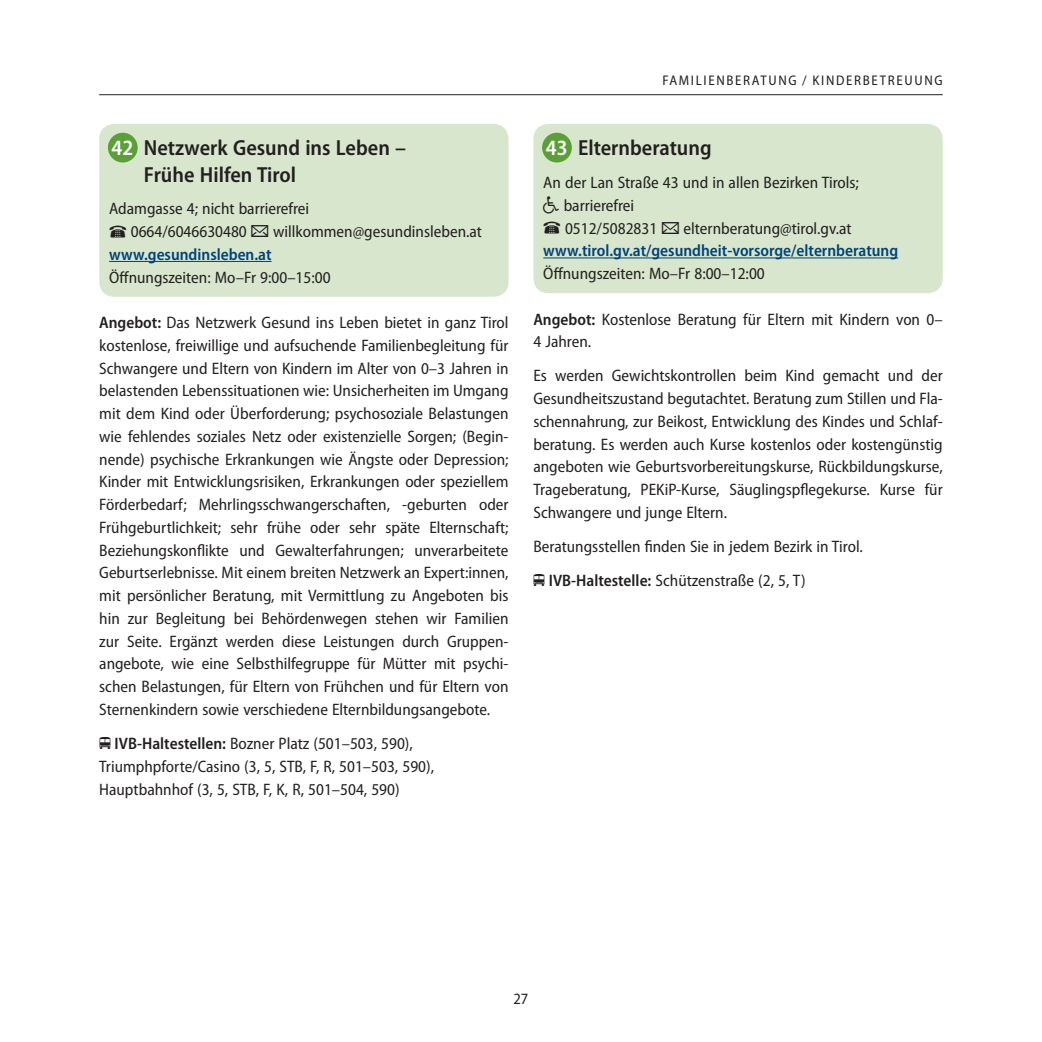
<style>
.page{position:relative;width:1042px;height:1042px;background:#fff}
.page>*{position:absolute;margin:0;border:0;box-sizing:border-box;transform-origin:0 0}
.t1{font:600 semi-condensed 21.88px/26.2px "Myriad Pro";color:#231f20}
.t2{font:semi-condensed 16.62px/22.8px "Myriad Pro";color:#231f20}
.t3{font:600 semi-condensed 16.62px "Myriad Pro";color:#004279}
.t4{font:semi-condensed 15.75px "Myriad Pro";color:#231f20}
.t5{font:semi-condensed 14px "Myriad Pro";letter-spacing:.12em;color:#231f20}
.s1{color:#fff}
.s2{font-weight:600}
</style>
<div class="page">
<hr style="left:99px;top:94px;width:844px;height:1px;background:#231f20">
<div style="left:99px;top:124px;width:409px;height:173px;background:#d7e6cd;border-radius:15px"></div>
<div style="left:108px;top:133px;width:30px;height:29px;background:#5b9f37;border-radius:50%"></div>
<div style="left:533px;top:124px;width:410px;height:169px;background:#d7e6cd;border-radius:15px"></div>
<div style="left:542px;top:133px;width:30px;height:29px;background:#5b9f37;border-radius:50%"></div>
<hr style="left:109px;top:261px;width:162px;height:1px;background:#004279">
<hr style="left:543px;top:257px;width:355px;height:1px;background:#004279">
<h1 class="t1" style="left:144px;top:135px;width:264px;text-indent:-32px"><span class="s1">42</span> Netzwerk Gesund ins Leben –<br>Frühe Hilfen Tirol</h1>
<p class="t2" style="left:131px;top:198px;width:180px;text-indent:-22px">Adamgasse 4; nicht barrierefrei<br>0664/6046630480</p>
<p class="t2" style="left:273px;top:220px;width:210px">willkommen@gesundinsleben.at</p>
<p class="t3" style="left:109px;top:245px;width:164px">www.gesundinsleben.at</p>
<p class="t2" style="left:109px;top:266px;width:223px">Öffnungszeiten: Mo–Fr 9:00–15:00</p>
<p class="t2" style="left:99px;top:311px;width:411px;text-align:justify"><span class="s2">Angebot:</span> Das Netzwerk Gesund ins Leben bietet in ganz Tirol kostenlose, freiwillige und aufsuchende Familienbegleitung für Schwangere und Eltern von Kindern im Alter von 0–3 Jahren in belastenden Lebenssituationen wie: Unsicherheiten im Umgang mit dem Kind oder Überforderung; psychosoziale Belastungen wie fehlendes soziales Netz oder existenzielle Sorgen; (Begin&shy;nende) psychische Erkrankungen wie Ängste oder Depression; Kinder mit Entwicklungsrisiken, Erkrankungen oder speziellem Förderbedarf; Mehrlingsschwangerschaften, -geburten oder Frühgeburtlichkeit; sehr frühe oder sehr späte Elternschaft; Beziehungskonflikte und Gewalterfahrungen; unverarbeitete Geburtserlebnisse. Mit einem breiten Netzwerk an Expert:innen, mit persönlicher Beratung, mit Vermittlung zu Angeboten bis hin zur Begleitung bei Behördenwegen stehen wir Familien zur Seite. Ergänzt werden diese Leistungen durch Gruppen&shy;angebote, wie eine Selbsthilfegruppe für Mütter mit psychi&shy;schen Belastungen, für Eltern von Frühchen und für Eltern von Sternenkindern sowie verschiedene Elternbildungsangebote.</p>
<p class="t2" style="left:95px;top:732px;width:340px">❖<span class="s2">IVB-Haltestellen:</span> Bozner Platz (501–503, 590),<br>Triumphpforte/Casino (3, 5, STB, F, R, 501–503, 590),<br>Hauptbahnhof (3, 5, STB, F, K, R, 501–504, 590)</p>
<p class="t5" style="left:662px;top:73px;width:282px">FAMILIENBERATUNG / KINDERBETREUUNG</p>
<h1 class="t1" style="left:546px;top:135px;width:167px"><span class="s1">43</span> Elternberatung</h1>
<p class="t2" style="left:564px;top:171px;width:297px;text-indent:-20px">An der Lan Straße 43 und in allen Bezirken Tirols; barrierefrei<br>0512/5082831</p>
<p class="t2" style="left:683px;top:217px;width:169px">elternberatung@tirol.gv.at</p>
<p class="t3" style="left:543px;top:241px;width:356px">www.tirol.gv.at/gesundheit-vorsorge/elternberatung</p>
<p class="t2" style="left:543px;top:262px;width:223px">Öffnungszeiten: Mo–Fr 8:00–12:00</p>
<p class="t2" style="left:533px;top:308px;width:411px"><span class="s2">Angebot:</span> Kostenlose Beratung für Eltern mit Kindern von 0–<br>4 Jahren.</p>
<p class="t2" style="left:533px;top:365px;width:411px;text-align:justify">Es werden Gewichtskontrollen beim Kind gemacht und der Gesundheitszustand begutachtet. Beratung zum Stillen und Fla&shy;schennahrung, zur Beikost, Entwicklung des Kindes und Schlaf&shy;beratung. Es werden auch Kurse kostenlos oder kostengünstig angeboten wie Geburtsvorbereitungskurse, Rückbildungskurse, Trageberatung, PEKiP-Kurse, Säuglingspflegekurse. Kurse für Schwangere und junge Eltern.</p>
<p class="t2" style="left:533px;top:535px;width:331px">Beratungsstellen finden Sie in jedem Bezirk in Tirol.</p>
<p class="t2" style="left:529px;top:570px;width:278px">❖<span class="s2">IVB-Haltestelle:</span> Schützenstraße (2, 5, T)</p>
<p class="t4" style="left:513px;top:990px;width:16px">27</p>
</div>
